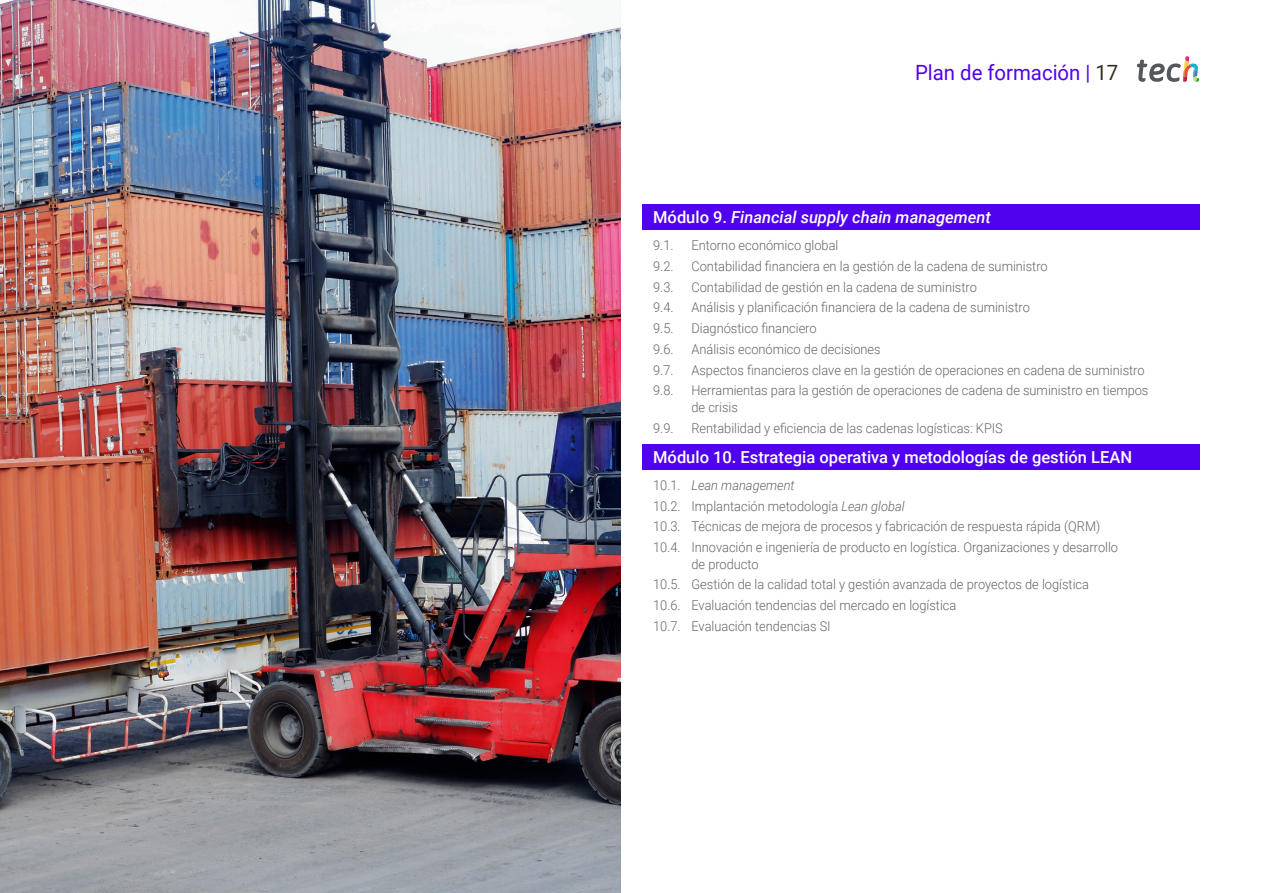
<style>
.page{position:relative;width:1263px;height:893px;background:#fff}
.page>*{position:absolute;margin:0;border:0;box-sizing:border-box;transform-origin:0 0}
.Sección___Pag{font:21px "Roboto";color:#5002ee}
.Nombre_módulo{font:500 16.5px "Roboto";color:#fff}
.Nombre_módulo-2{font:italic 500 16.5px "Roboto";color:#fff}
.Temario1{font:300 13.5px/16.5px "Roboto";color:#63656a;scale:.95 1}
.Temario1-2{font:italic 300 13.5px "Roboto";color:#63656a;scale:.95 1}
.s1{color:#342d1f}
.s2{font-style:normal}
.s3{font-style:italic}
</style>
<div class="page">
<div style="left:642px;top:204px;width:557px;height:25px;background:#5002ee"></div>
<div style="left:642px;top:444px;width:557px;height:25px;background:#5002ee"></div>
<svg style="left:1137px;top:56px;width:62px;height:26px"></svg>
<img style="left:0;top:0;width:621px;height:893px">
<p class="Sección___Pag" style="left:915px;top:57px;width:205px">Plan de formación | <span class="s1">17</span></p>
<p class="Nombre_módulo-2" style="left:653px;top:206px;width:339px"><span class="s2">Módulo 9.</span> Financial supply chain management</p>
<p class="Temario1" style="left:653px;top:237px;width:23px">9.1.</p>
<p class="Temario1" style="left:691px;top:237px;width:156px">Entorno económico global</p>
<p class="Temario1" style="left:653px;top:257px;width:23px">9.2.</p>
<p class="Temario1" style="left:691px;top:257px;width:377px">Contabilidad financiera en la gestión de la cadena de suministro</p>
<p class="Temario1" style="left:653px;top:278px;width:23px">9.3.</p>
<p class="Temario1" style="left:691px;top:278px;width:302px">Contabilidad de gestión en la cadena de suministro</p>
<p class="Temario1" style="left:653px;top:299px;width:23px">9.4.</p>
<p class="Temario1" style="left:691px;top:299px;width:358px">Análisis y planificación financiera de la cadena de suministro</p>
<p class="Temario1" style="left:653px;top:320px;width:23px">9.5.</p>
<p class="Temario1" style="left:691px;top:320px;width:133px">Diagnóstico financiero</p>
<p class="Temario1" style="left:653px;top:340px;width:23px">9.6.</p>
<p class="Temario1" style="left:691px;top:340px;width:201px">Análisis económico de decisiones</p>
<p class="Temario1" style="left:653px;top:361px;width:23px">9.7.</p>
<p class="Temario1" style="left:691px;top:361px;width:478px">Aspectos financieros clave en la gestión de operaciones en cadena de suministro</p>
<p class="Temario1" style="left:653px;top:382px;width:23px">9.8.</p>
<p class="Temario1" style="left:691px;top:382px;width:483px">Herramientas para la gestión de operaciones de cadena de suministro en tiempos de crisis</p>
<p class="Temario1" style="left:653px;top:419px;width:23px">9.9.</p>
<p class="Temario1" style="left:691px;top:419px;width:329px">Rentabilidad y eficiencia de las cadenas logísticas: KPIS</p>
<p class="Nombre_módulo" style="left:653px;top:445px;width:480px">Módulo 10. Estrategia operativa y metodologías de gestión LEAN</p>
<p class="Temario1-2" style="left:653px;top:476px;width:150px"><span class="s2">10.1.</span> Lean management</p>
<p class="Temario1" style="left:653px;top:497px;width:266px">10.2. Implantación metodología <span class="s3">Lean global</span></p>
<p class="Temario1" style="left:653px;top:518px;width:472px">10.3. Técnicas de mejora de procesos y fabricación de respuesta rápida (QRM)</p>
<p class="Temario1" style="left:691px;top:539px;width:451px;text-indent:-38px">10.4. Innovación e ingeniería de producto en logística. Organizaciones y desarrollo de producto</p>
<p class="Temario1" style="left:653px;top:576px;width:460px">10.5. Gestión de la calidad total y gestión avanzada de proyectos de logística</p>
<p class="Temario1" style="left:653px;top:597px;width:321px">10.6. Evaluación tendencias del mercado en logística</p>
<p class="Temario1" style="left:653px;top:617px;width:188px">10.7. Evaluación tendencias SI</p>
</div>
